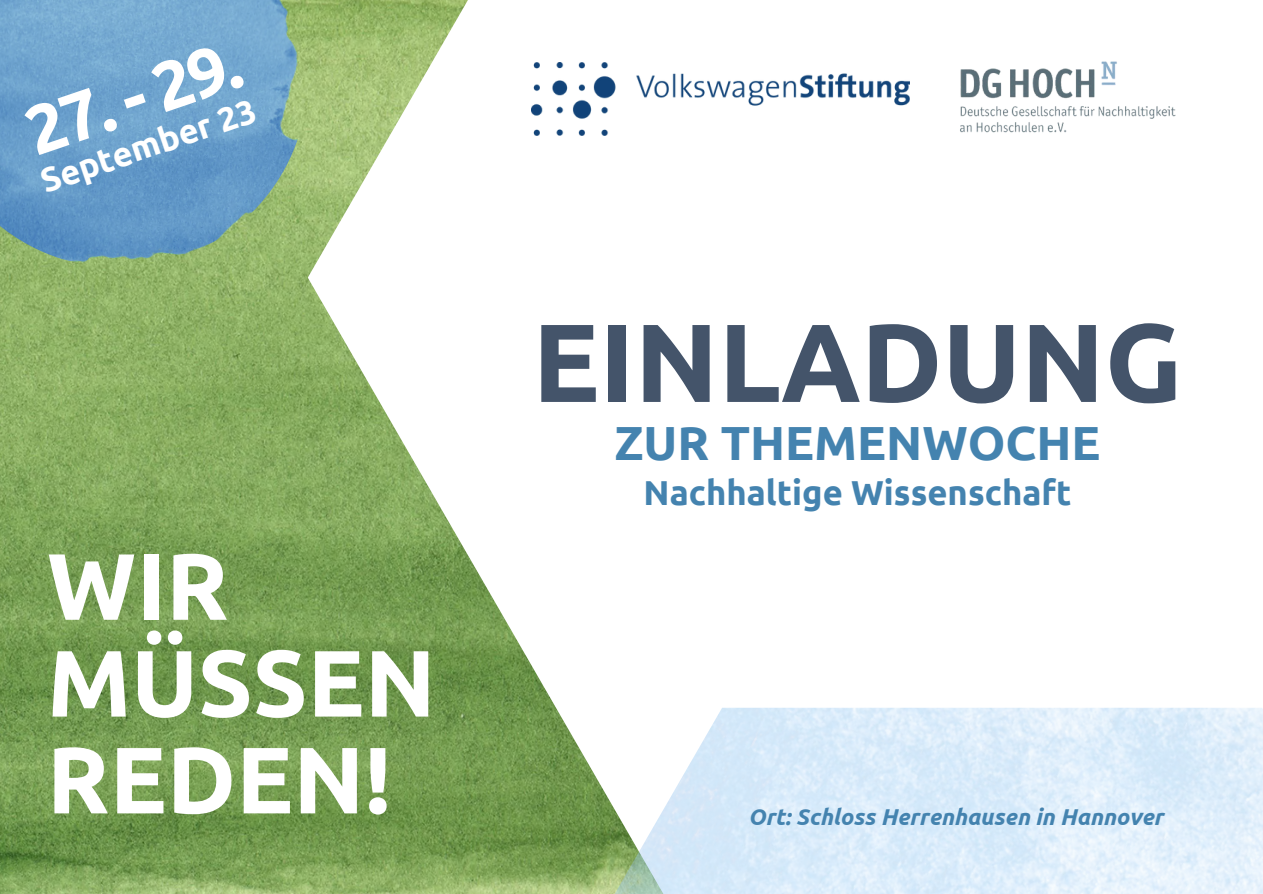
<style>
.page{position:relative;width:1263px;height:894px;background:#fff}
.page>*{position:absolute;margin:0;border:0;box-sizing:border-box;transform-origin:0 0}
.t1{font:700 110.85px "Ubuntu";color:#44546a}
.t2{font:700 94.2px "Ubuntu";color:#fff}
.t3{font:700 68.55px "Ubuntu";color:#fff}
.t4{font:700 47.85px "Ubuntu";color:#4483af}
.t5{font:700 34.5px "Ubuntu";color:#4483af}
.t6{font:700 33.9px "Ubuntu";color:#fff}
.t7{font:italic 700 22.95px "Ubuntu";color:#4483af}
</style>
<div class="page">
<img style="left:0;top:267px;width:308px;height:626px">
<svg style="left:308px;top:0;width:602px;height:893px"></svg>
<img style="left:0;top:0;width:308px;height:267px">
<img style="left:452px;top:707px;width:811px;height:186px">
<img style="left:531px;top:62px;width:378px;height:73px">
<img style="left:960px;top:61px;width:216px;height:72px">
<p class="t3" style="left:15px;top:96px;width:224px;rotate:-19deg">27. - 29.</p>
<p class="t6" style="left:35px;top:163px;width:227px;rotate:-19deg">September 23</p>
<p class="t2" style="left:47px;top:531px;width:183px">WIR</p>
<p class="t2" style="left:47px;top:628px;width:390px">MÜSSEN</p>
<p class="t2" style="left:47px;top:725px;width:346px">REDEN!</p>
<p class="t1" style="left:532px;top:298px;width:652px">EINLADUNG</p>
<p class="t4" style="left:614px;top:415px;width:488px">ZUR THEMENWOCHE</p>
<p class="t5" style="left:644px;top:472px;width:429px">Nachhaltige Wissenschaft</p>
<p class="t7" style="left:748px;top:802px;width:417px">Ort: Schloss Herrenhausen in Hannover</p>
</div>
